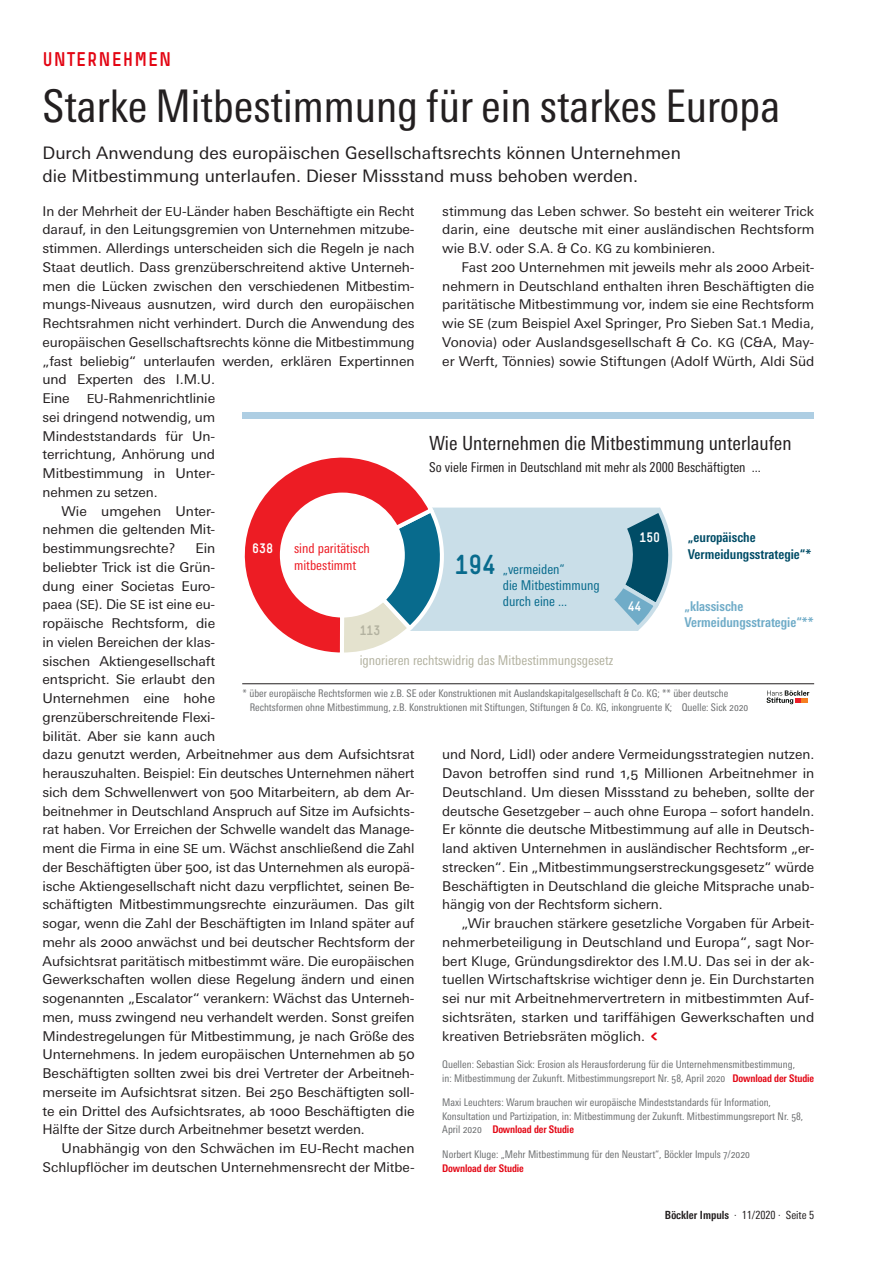
<style>
.page{position:relative;width:893px;height:1263px;background:#fff}
.page>*{position:absolute;margin:0;border:0;box-sizing:border-box;transform-origin:0 0}
._2__Head{font:condensed 45px "Univers Next Pro";color:#231f20}
.t1{font:27px "Simple HBS";color:#086b8d}
.t2{font:condensed 19.5px "Univers Next Pro";color:#231f20}
._1__Stichwort{font:19.5px "Simple HBS";letter-spacing:.05em;color:#e30513}
._3__Vorspann{font:17.25px/22.5px "Univers Next Pro";color:#231f20}
._4__Fließtext{font:13.5px/18.8px "Univers Next Pro";letter-spacing:-.01em;color:#231f20;text-align:justify}
._4__Fließtext_stumpf{font:13.5px/18.8px "Univers Next Pro";letter-spacing:-.005em;color:#231f20}
.t3{font:condensed 13.5px "Univers Next Pro";color:#231f20}
.t4{font:condensed 13.5px "Univers Next Pro";color:#b3b2a0}
.t5{font:condensed 13.5px/16.2px "Univers Next Pro";color:#086b8d}
.t6{font:700 condensed 13.5px/16.5px "Univers Next Pro";color:#004c66}
.t7{font:700 condensed 13.5px/16.5px "Univers Next Pro";color:#70acc8}
.t8{font:condensed 13.5px/16.2px "Univers Next Pro";color:#ed1c24}
.t9{font:13.5px "Simple HBS";color:#fff}
.t10{font:13.5px "Simple HBS";color:#b3b2a0}
.t11{font:condensed 11.25px "Univers Next Pro";color:#231f20}
._5__Quelle_Artikel_o{font:condensed 10.5px/13.5px "Univers Next Pro";color:#6d6f71}
.s1{font-size:12.45px}
.s2{font-family:"Simple HBS";font-size:18px;color:#e30513}
.s3{font-weight:700;color:#e30513}
.s4{font-weight:700}
</style>
<div class="page">
<svg style="left:244px;top:457px;width:429px;height:196px"></svg>
<div style="left:242px;top:412px;width:572px;height:7px;background:#aecee3"></div>
<svg style="left:767px;top:690px;width:42px;height:14px"></svg>
<hr style="left:242px;top:683px;width:572px;height:1px;background:#231f20">
<p class="_1__Stichwort" style="left:43px;top:48px;width:130px">UNTERNEHMEN</p>
<p class="_2__Head" style="left:43px;top:80px;width:739px">Starke Mitbestimmung für ein starkes Europa</p>
<p class="_3__Vorspann" style="left:43px;top:142px;width:640px">Durch Anwendung des europäischen Gesellschaftsrechts können Unternehmen die Mitbestimmung unterlaufen. Dieser Missstand muss behoben werden.</p>
<p class="_4__Fließtext_stumpf" style="left:43px;top:201px;width:374px">In der Mehrheit der <span class="s1">EU</span>-Länder haben Beschäftigte ein Recht darauf, in den Leitungsgremien von Unternehmen mitzube&shy;stimmen. Allerdings unterscheiden sich die Regeln je nach Staat deutlich. Dass grenzüberschreitend aktive Unterneh&shy;men die Lücken zwischen den verschiedenen Mitbestim&shy;mungs-Niveaus ausnutzen, wird durch den europäischen Rechtsrahmen nicht verhindert. Durch die Anwendung des europäischen Gesellschaftsrechts könne die Mitbestimmung „fast beliebig“ unterlaufen werden, erklären Expertinnen und Experten des I.M.U.<br>Eine</p>
<p class="_4__Fließtext" style="left:442px;top:201px;width:374px">stimmung das Leben schwer. So besteht ein weiterer Trick darin, eine deutsche mit einer ausländischen Rechtsform wie B.V. oder S.A. &amp; Co. <span class="s1">KG</span> zu kombinieren.</p>
<p class="_4__Fließtext" style="left:442px;top:258px;width:374px;text-indent:19px">Fast 200 Unternehmen mit jeweils mehr als 2000 Arbeit&shy;nehmern in Deutschland enthalten ihren Beschäftigten die paritätische Mitbestimmung vor, indem sie eine Rechtsform wie <span class="s1">SE</span> (zum Beispiel Axel Springer, Pro Sieben Sat.1 Media, Vonovia) oder Auslandsgesellschaft &amp; Co. <span class="s1">KG</span> (C&amp;A, May&shy;er Werft, Tönnies) sowie Stiftungen (Adolf Würth, Aldi Süd</p>
<p class="_4__Fließtext_stumpf" style="left:43px;top:389px;width:174px;text-align:justify;text-indent:44px"><span class="s1">EU</span>-Rahmenrichtlinie sei dringend notwendig, um Mindeststandards für Un&shy;terrichtung, Anhörung und Mitbestimmung in Unter&shy;nehmen zu setzen.</p>
<p class="_4__Fließtext" style="left:43px;top:501px;width:174px;text-indent:19px">Wie umgehen Unter&shy;nehmen die geltenden Mit&shy;bestimmungsrechte?</p>
<p class="t2" style="left:429px;top:432px;width:364px">Wie Unternehmen die Mitbestimmung unterlaufen</p>
<p class="t3" style="left:429px;top:460px;width:333px">So viele Firmen in Deutschland mit mehr als 2000 Beschäftigten ...</p>
<p class="t9" style="left:252px;top:541px;width:23px">638</p>
<p class="t6" style="left:688px;top:529px;width:125px">„europäische<br>Vermeidungsstrategie“*</p>
<p class="t9" style="left:640px;top:530px;width:22px">150</p>
<p class="_4__Fließtext" style="left:43px;top:539px;width:374px;text-align:left;text-indent:153px">Ein<br>beliebter Trick ist die Grün-<br>dung einer Societas Euro-<br>paea (<span class="s1">SE</span>). Die <span class="s1">SE</span> ist eine eu-<br>ropäische Rechtsform, die<br>in vielen Bereichen der klas-<br>sischen Aktiengesellschaft<br>entspricht. Sie erlaubt den<br>Unternehmen eine hohe<br>grenzüberschreitende Flexi-<br>bilität. Aber sie kann auch<br>dazu genutzt werden, Arbeitnehmer aus dem Aufsichtsrat herauszuhalten. Beispiel: Ein deutsches Unternehmen nähert sich dem Schwellenwert von 500 Mitarbeitern, ab dem Ar&shy;beitnehmer in Deutschland Anspruch auf Sitze im Aufsichts&shy;rat haben. Vor Erreichen der Schwelle wandelt das Manage&shy;ment die Firma in eine <span class="s1">SE</span> um. Wächst anschließend die Zahl der Beschäftigten über 500, ist das Unternehmen als europä&shy;ische Aktiengesellschaft nicht dazu verpflichtet, seinen Be&shy;schäftigten Mitbestimmungsrechte einzuräumen. Das gilt sogar, wenn die Zahl der Beschäftigten im Inland später auf mehr als 2000 anwächst und bei deutscher Rechtsform der Aufsichtsrat paritätisch mitbestimmt wäre. Die europäischen Gewerkschaften wollen diese Regelung ändern und einen sogenannten „Escalator“ verankern: Wächst das Unterneh&shy;men, muss zwingend neu verhandelt werden. Sonst greifen Mindestregelungen für Mitbestimmung, je nach Größe des Unternehmens. In jedem europäischen Unternehmen ab 50<br>Beschäftigten sollten zwei bis drei Vertreter der Arbeitneh&shy;merseite im Aufsichtsrat sitzen. Bei 250 Beschäftigten soll&shy;te ein Drittel des Aufsichtsrates, ab 1000 Beschäftigten die Hälfte der Sitze durch Arbeitnehmer besetzt werden.</p>
<p class="_4__Fließtext" style="left:43px;top:1139px;width:374px;text-align:right">Unabhängig von den Schwächen im <span class="s1">EU</span>-Recht machen<br>Schlupflöcher im deutschen Unternehmensrecht der Mitbe-</p>
<p class="t8" style="left:294px;top:540px;width:77px">sind paritätisch mitbestimmt</p>
<p class="t1" style="left:455px;top:549px;width:43px">194</p>
<p class="t5" style="left:503px;top:561px;width:98px">„vermeiden“<br>die Mitbestimmung durch eine ...</p>
<p class="t7" style="left:684px;top:597px;width:131px">„klassische<br>Vermeidungsstrategie“**</p>
<p class="t9" style="left:628px;top:598px;width:15px">44</p>
<p class="t10" style="left:360px;top:622px;width:22px">113</p>
<p class="t4" style="left:360px;top:653px;width:255px">ignorieren rechtswidrig das Mitbestimmungsgesetz</p>
<p class="_5__Quelle_Artikel_o" style="left:250px;top:686px;width:500px;text-indent:-7px">* über europäische Rechtsformen wie z.B. SE oder Konstruktionen mit Auslandskapitalgesellschaft &amp; Co. KG; ** über deutsche<br>Rechtsformen ohne Mitbestimmung, z.B. Konstruktionen mit Stiftungen, Stiftungen &amp; Co. KG, inkongruente K; Quelle: Sick 2020</p>
<p class="_4__Fließtext" style="left:442px;top:745px;width:374px">und Nord, Lidl) oder andere Vermeidungsstrategien nutzen.<br>Davon betroffen sind rund 1,5 Millionen Arbeitnehmer in Deutschland. Um diesen Missstand zu beheben, sollte der deutsche Gesetzgeber – auch ohne Europa – sofort handeln.<br>Er könnte die deutsche Mitbestimmung auf alle in Deutsch&shy;land aktiven Unternehmen in ausländischer Rechtsform „er&shy;strecken“. Ein „Mitbestimmungserstreckungsgesetz“ würde Beschäftigten in Deutschland die gleiche Mitsprache unab&shy;hängig von der Rechtsform sichern.</p>
<p class="_4__Fließtext" style="left:442px;top:914px;width:374px;text-indent:19px">„Wir brauchen stärkere gesetzliche Vorgaben für Arbeit&shy;nehmerbeteiligung in Deutschland und Europa“, sagt Nor&shy;bert Kluge, Gründungsdirektor des I.M.U. Das sei in der ak&shy;tuellen Wirtschaftskrise wichtiger denn je. Ein Durchstarten sei nur mit Arbeitnehmervertretern in mitbestimmten Auf&shy;sichtsräten, starken und tariffähigen Gewerkschaften und kreativen Betriebsräten möglich.<span class="s2">&lt;</span></p>
<p class="_5__Quelle_Artikel_o" style="left:442px;top:1057px;width:373px">Quellen: Sebastian Sick: Erosion als Herausforderung für die Unternehmensmitbestimmung,<br>in: Mitbestimmung der Zukunft. Mitbestimmungsreport Nr. 58, April 2020 <span class="s3">Download der Studie</span></p>
<p class="_5__Quelle_Artikel_o" style="left:442px;top:1096px;width:362px">Maxi Leuchters: Warum brauchen wir europäische Mindeststandards für Information,<br>Konsultation und Partizipation, in: Mitbestimmung der Zukunft. Mitbestimmungsreport Nr. 58,<br>April 2020 <span class="s3">Download der Studie</span></p>
<p class="_5__Quelle_Artikel_o" style="left:442px;top:1147px;width:309px">Norbert Kluge: „Mehr Mitbestimmung für den Neustart“, Böckler Impuls 7/2020<br><span class="s3">Download der Studie</span></p>
<p class="t11" style="left:665px;top:1208px;width:151px"><span class="s4">Böckler Impuls</span> · 11/2020 · Seite 5</p>
</div>
